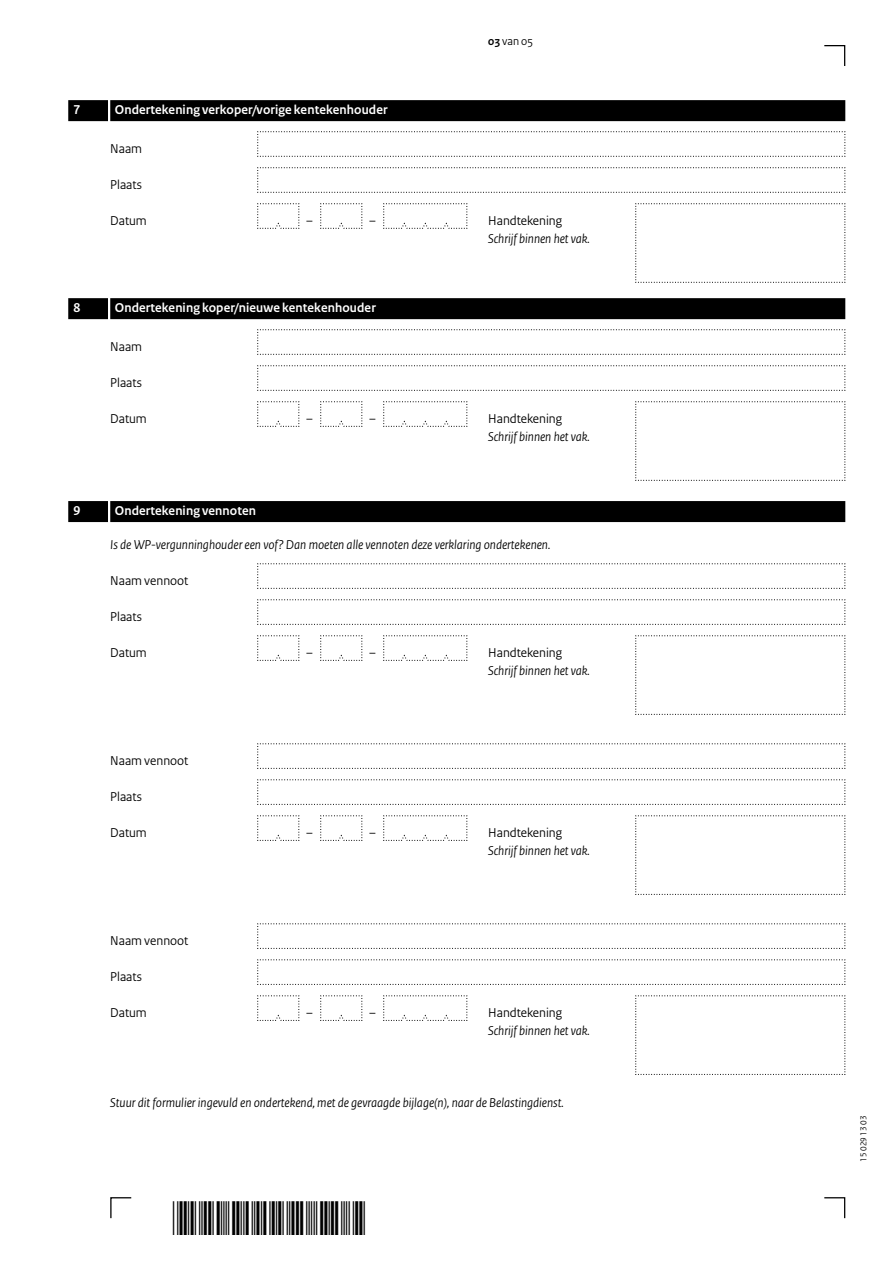
<style>
.page{position:relative;width:893px;height:1263px;background:#fff}
.page>*{position:absolute;margin:0;border:0;box-sizing:border-box;transform-origin:0 0}
.Vraag{font:italic 13.5px "Rijksoverheid Sans Heading";color:#000}
.Vraag_geen_inspring{font:italic 13.5px/18px "Rijksoverheid Sans Heading";color:#000}
.Vraag-2{font:13.5px "Rijksoverheid Sans Heading";color:#000}
.KOP_D_Nummer{font:700 13.5px "Rijksoverheid Sans Heading";letter-spacing:.01em;color:#fff}
.KOP_B_Nummer{font:700 13.5px "Rijksoverheid Sans Heading";letter-spacing:.01em;color:#fff}
.t1{font:12px "Rijksoverheid Sans Heading";color:#000}
.t2{font:9px "Rijksoverheid Sans Heading";color:#000}
.s1{font-weight:700}
.s2{font-style:normal}
</style>
<div class="page">
<svg style="left:824px;top:1197px;width:22px;height:22px"></svg>
<svg style="left:110px;top:1197px;width:22px;height:22px"></svg>
<svg style="left:824px;top:45px;width:22px;height:21px"></svg>
<svg style="left:257px;top:131px;width:589px;height:26px"></svg>
<svg style="left:257px;top:167px;width:589px;height:26px"></svg>
<svg style="left:257px;top:203px;width:43px;height:26px"></svg>
<svg style="left:320px;top:203px;width:43px;height:26px"></svg>
<svg style="left:383px;top:203px;width:85px;height:26px"></svg>
<svg style="left:635px;top:203px;width:211px;height:80px"></svg>
<svg style="left:257px;top:329px;width:589px;height:26px"></svg>
<svg style="left:257px;top:365px;width:589px;height:26px"></svg>
<svg style="left:257px;top:401px;width:43px;height:26px"></svg>
<svg style="left:320px;top:401px;width:43px;height:26px"></svg>
<svg style="left:383px;top:401px;width:85px;height:26px"></svg>
<svg style="left:635px;top:401px;width:211px;height:80px"></svg>
<svg style="left:257px;top:563px;width:589px;height:26px"></svg>
<svg style="left:257px;top:599px;width:589px;height:26px"></svg>
<svg style="left:257px;top:635px;width:43px;height:26px"></svg>
<svg style="left:320px;top:635px;width:43px;height:26px"></svg>
<svg style="left:383px;top:635px;width:85px;height:26px"></svg>
<svg style="left:635px;top:635px;width:211px;height:80px"></svg>
<svg style="left:257px;top:743px;width:589px;height:26px"></svg>
<svg style="left:257px;top:779px;width:589px;height:26px"></svg>
<svg style="left:257px;top:815px;width:43px;height:26px"></svg>
<svg style="left:320px;top:815px;width:43px;height:26px"></svg>
<svg style="left:383px;top:815px;width:85px;height:26px"></svg>
<svg style="left:635px;top:815px;width:211px;height:80px"></svg>
<svg style="left:257px;top:923px;width:589px;height:26px"></svg>
<svg style="left:257px;top:959px;width:589px;height:26px"></svg>
<svg style="left:257px;top:995px;width:43px;height:26px"></svg>
<svg style="left:320px;top:995px;width:43px;height:26px"></svg>
<svg style="left:383px;top:995px;width:85px;height:26px"></svg>
<svg style="left:635px;top:995px;width:211px;height:80px"></svg>
<div style="left:110px;top:100px;width:735px;height:21px;background:#000"></div>
<div style="left:68px;top:100px;width:40px;height:21px;background:#000"></div>
<div style="left:110px;top:298px;width:735px;height:21px;background:#000"></div>
<div style="left:68px;top:298px;width:40px;height:21px;background:#000"></div>
<div style="left:110px;top:501px;width:735px;height:21px;background:#000"></div>
<div style="left:68px;top:501px;width:40px;height:21px;background:#000"></div>
<p class="t1" style="left:488px;top:34px;width:46px"><span class="s1">03</span> van 05</p>
<h2 class="KOP_D_Nummer" style="left:74px;top:102px;width:8px">7</h2>
<h2 class="KOP_D_Nummer" style="left:115px;top:102px;width:274px">Ondertekening verkoper/vorige kentekenhouder</h2>
<p class="Vraag-2" style="left:110px;top:141px;width:33px">Naam</p>
<p class="Vraag-2" style="left:110px;top:177px;width:33px">Plaats</p>
<p class="Vraag-2" style="left:110px;top:213px;width:38px">Datum</p>
<p class="Vraag_geen_inspring" style="left:488px;top:212px;width:103px"><span class="s2">Handtekening<br></span>Schrijf binnen het vak.</p>
<h2 class="KOP_D_Nummer" style="left:74px;top:300px;width:8px">8</h2>
<h2 class="KOP_D_Nummer" style="left:115px;top:300px;width:263px">Ondertekening koper/nieuwe kentekenhouder</h2>
<p class="Vraag-2" style="left:110px;top:339px;width:33px">Naam</p>
<p class="Vraag-2" style="left:110px;top:375px;width:33px">Plaats</p>
<p class="Vraag-2" style="left:110px;top:411px;width:38px">Datum</p>
<p class="Vraag_geen_inspring" style="left:488px;top:410px;width:103px"><span class="s2">Handtekening<br></span>Schrijf binnen het vak.</p>
<h2 class="KOP_B_Nummer" style="left:74px;top:503px;width:8px">9</h2>
<h2 class="KOP_B_Nummer" style="left:115px;top:503px;width:143px">Ondertekening vennoten</h2>
<p class="Vraag" style="left:110px;top:537px;width:442px">Is de WP-vergunninghouder een vof? Dan moeten alle vennoten deze verklaring ondertekenen.</p>
<p class="Vraag-2" style="left:110px;top:573px;width:80px">Naam vennoot</p>
<p class="Vraag-2" style="left:110px;top:609px;width:33px">Plaats</p>
<p class="Vraag-2" style="left:110px;top:645px;width:38px">Datum</p>
<p class="Vraag_geen_inspring" style="left:488px;top:644px;width:103px"><span class="s2">Handtekening<br></span>Schrijf binnen het vak.</p>
<p class="Vraag-2" style="left:110px;top:753px;width:80px">Naam vennoot</p>
<p class="Vraag-2" style="left:110px;top:789px;width:33px">Plaats</p>
<p class="Vraag-2" style="left:110px;top:825px;width:38px">Datum</p>
<p class="Vraag-2" style="left:110px;top:933px;width:80px">Naam vennoot</p>
<p class="Vraag-2" style="left:110px;top:969px;width:33px">Plaats</p>
<p class="Vraag-2" style="left:110px;top:1005px;width:38px">Datum</p>
<p class="Vraag_geen_inspring" style="left:488px;top:824px;width:103px"><span class="s2">Handtekening<br></span>Schrijf binnen het vak.</p>
<p class="Vraag_geen_inspring" style="left:488px;top:1004px;width:103px"><span class="s2">Handtekening<br></span>Schrijf binnen het vak.</p>
<p class="Vraag" style="left:110px;top:1095px;width:455px">Stuur dit formulier ingevuld en ondertekend, met de gevraagde bijlage(n), naar de Belastingdienst.</p>
<p class="t2" style="left:858px;top:1161px;width:47px;rotate:-90deg">15 029 13 03</p>
</div>
